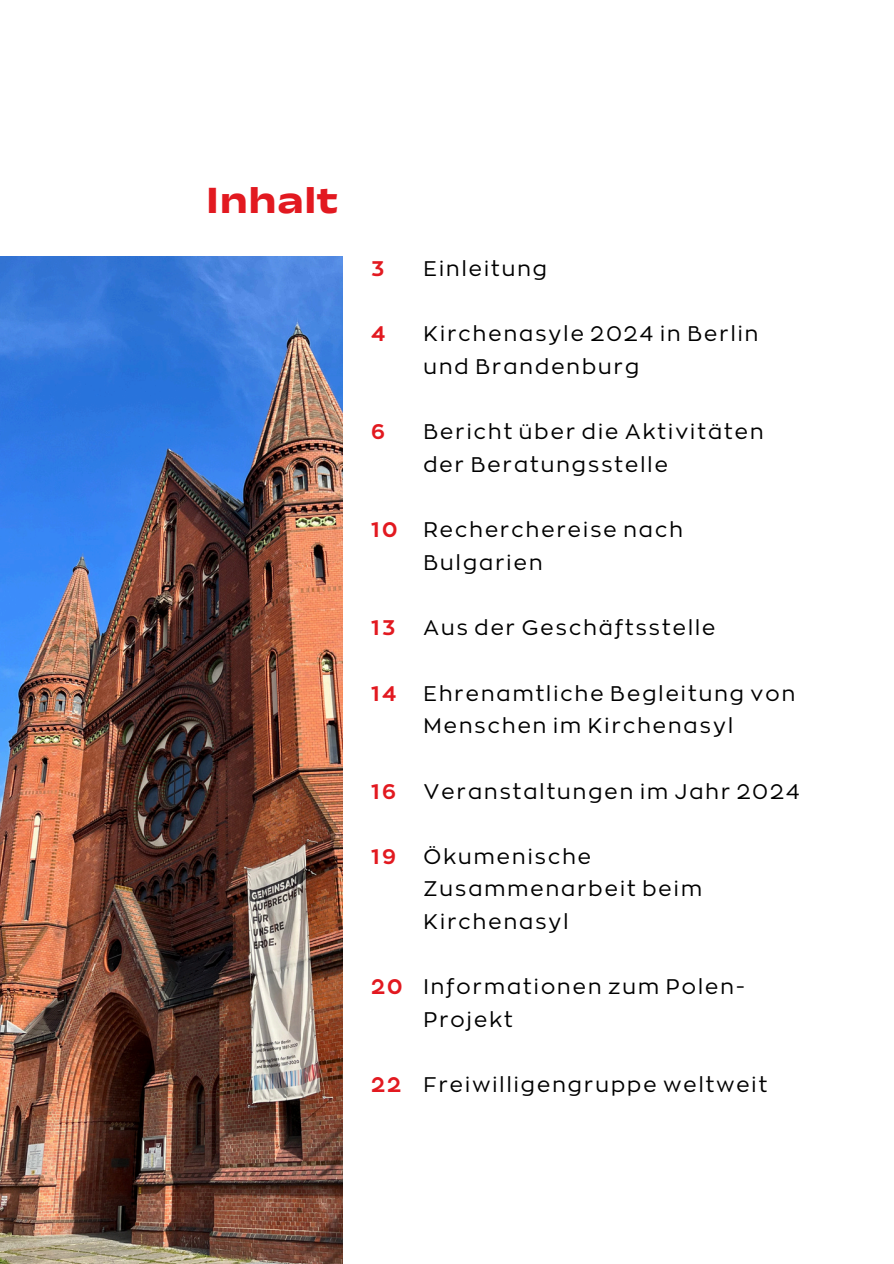
<style>
.page{position:relative;width:894px;height:1264px;background:#fff}
.page>*{position:absolute;margin:0;border:0;box-sizing:border-box;transform-origin:0 0}
.t1{font:700 39.45px "Anek Bangla Expanded";letter-spacing:.015em;color:#e21920}
.t2{font:21px/32.7px "RTL Corporative Regular";letter-spacing:.1em;color:#000}
.t3{font:21px "RTL Corporative Bold";letter-spacing:.1em;color:#e21920}
</style>
<div class="page">
<img style="left:0;top:256px;width:342px;height:1007px">
<h2 class="t1" style="left:206px;top:176px;width:133px">Inhalt</h2>
<p class="t3" style="left:371px;top:254px;width:14px">3</p>
<h2 class="t2" style="left:423px;top:251px;width:125px">Einleitung</h2>
<p class="t3" style="left:371px;top:320px;width:16px">4</p>
<p class="t2" style="left:423px;top:316px;width:336px">Kirchenasyle 2024 in Berlin und Brandenburg</p>
<h2 class="t3" style="left:371px;top:418px;width:15px">6</h2>
<p class="t2" style="left:423px;top:414px;width:341px">Bericht über die Aktivitäten der Beratungsstelle</p>
<h2 class="t3" style="left:371px;top:516px;width:27px">10</h2>
<p class="t2" style="left:423px;top:512px;width:261px">Recherchereise nach<br>Bulgarien</p>
<h2 class="t3" style="left:371px;top:613px;width:25px">13</h2>
<p class="t2" style="left:423px;top:610px;width:293px">Aus der Geschäftsstelle</p>
<p class="t3" style="left:371px;top:679px;width:26px">14</p>
<p class="t2" style="left:423px;top:675px;width:373px">Ehrenamtliche Begleitung von<br>Menschen im Kirchenasyl</p>
<h2 class="t3" style="left:371px;top:777px;width:26px">16</h2>
<p class="t2" style="left:423px;top:773px;width:377px">Veranstaltungen im Jahr 2024</p>
<h2 class="t3" style="left:371px;top:842px;width:26px">19</h2>
<p class="t2" style="left:423px;top:838px;width:280px">Ökumenische<br>Zusammenarbeit beim<br>Kirchenasyl</p>
<h2 class="t3" style="left:371px;top:972px;width:33px">20</h2>
<p class="t2" style="left:423px;top:969px;width:322px">Informationen zum Polen-<br>Projekt</p>
<h2 class="t3" style="left:371px;top:1070px;width:31px">22</h2>
<p class="t2" style="left:423px;top:1067px;width:345px">Freiwilligengruppe weltweit</p>
</div>
